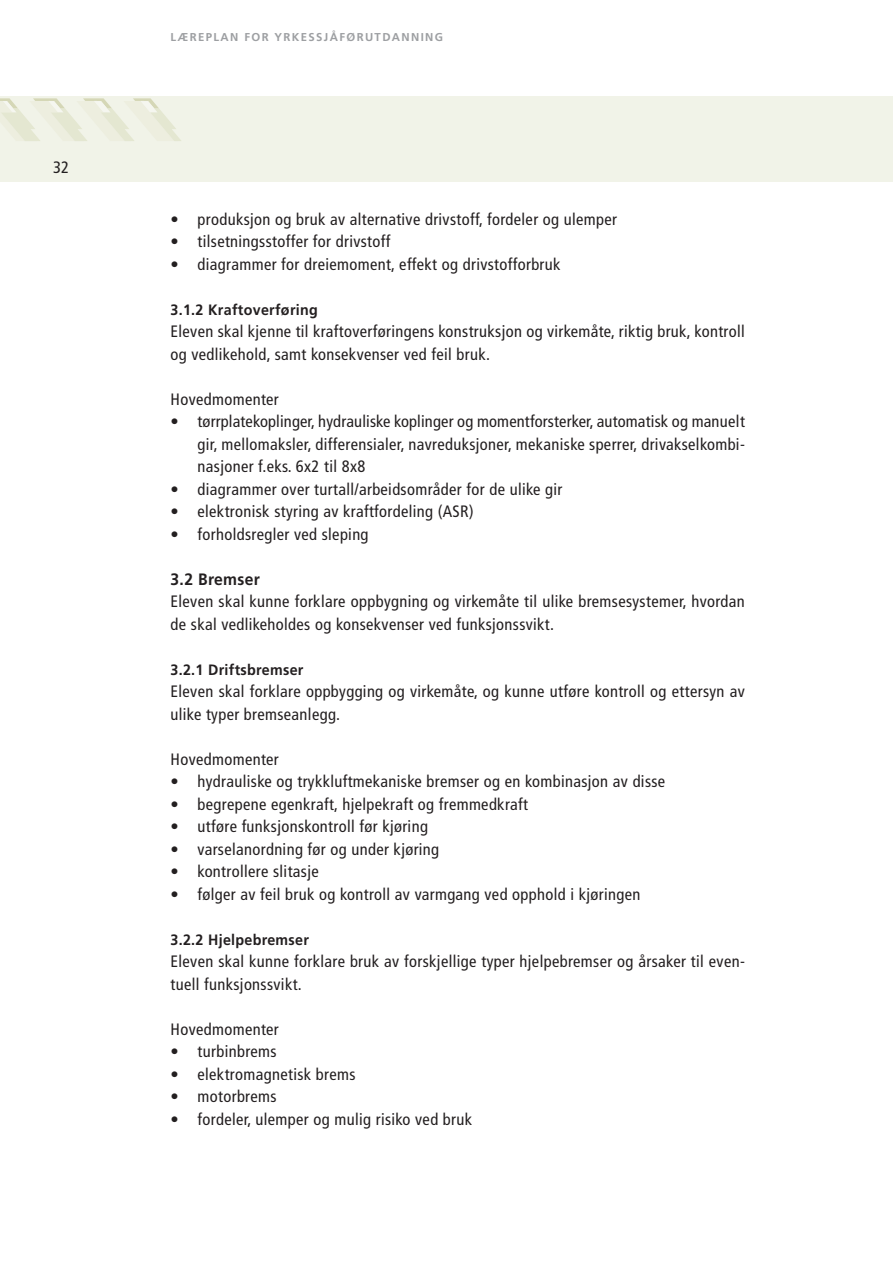
<style>
.page{position:relative;width:893px;height:1263px;background:#fff}
.page>*{position:absolute;margin:0;border:0;box-sizing:border-box;transform-origin:0 0}
.t1{font:condensed 16.5px/22.5px "Frutiger";letter-spacing:.02em;color:#231f20}
.t2{font:700 16.5px "Frutiger";letter-spacing:.02em;color:#231f20;scale:.95 1}
.t3{font:700 15px "Frutiger";letter-spacing:.02em;color:#231f20;scale:.95 1}
.t4{font:700 11.4px "Frutiger";letter-spacing:.12em;color:#9d9fa2}
</style>
<div class="page">
<div style="left:0;top:96px;width:892px;height:85px;background:#f1f3e8"></div>
<svg style="left:0;top:98px;width:181px;height:43px"></svg>
<p class="t1" style="left:53px;top:158px;width:17px">32</p>
<p class="t4" style="left:170px;top:33px;width:274px">LÆREPLAN FOR YRKESSJÅFØRUTDANNING</p>
<p class="t1" style="left:197px;top:209px;width:421px">produksjon og bruk av alternative drivstoff, fordeler og ulemper tilsetningsstoffer for drivstoff<br>diagrammer for dreiemoment, effekt og drivstofforbruk</p>
<p class="t3" style="left:170px;top:304px;width:156px">3.1.2 Kraftoverføring</p>
<p class="t1" style="left:170px;top:322px;width:576px">Eleven skal kjenne til kraftoverføringens konstruksjon og virkemåte, riktig bruk, kontroll og vedlikehold, samt konsekvenser ved feil bruk.</p>
<p class="t1" style="left:197px;top:389px;width:549px;text-indent:-27px">Hovedmomenter<br>tørrplatekoplinger, hydrauliske koplinger og momentforsterker, automatisk og manuelt gir, mellomaksler, differensialer, navreduksjoner, mekaniske sperrer, drivakselkombi&shy;nasjoner f.eks. 6x2 til 8x8<br>diagrammer over turtall/arbeidsområder for de ulike gir<br>elektronisk styring av kraftfordeling (ASR)<br>forholdsregler ved sleping</p>
<p class="t2" style="left:170px;top:572px;width:96px">3.2 Bremser</p>
<p class="t1" style="left:170px;top:592px;width:576px">Eleven skal kunne forklare oppbygning og virkemåte til ulike bremsesystemer, hvordan de skal vedlikeholdes og konsekvenser ved funksjonssvikt.</p>
<p class="t3" style="left:170px;top:664px;width:141px">3.2.1 Driftsbremser</p>
<p class="t1" style="left:170px;top:682px;width:576px">Eleven skal forklare oppbygging og virkemåte, og kunne utføre kontroll og ettersyn av ulike typer bremseanlegg.</p>
<p class="t1" style="left:197px;top:749px;width:469px;text-indent:-27px">Hovedmomenter<br>hydrauliske og trykkluftmekaniske bremser og en kombinasjon av disse begrepene egenkraft, hjelpekraft og fremmedkraft<br>utføre funksjonskontroll før kjøring<br>varselanordning før og under kjøring<br>kontrollere slitasje<br>følger av feil bruk og kontroll av varmgang ved opphold i kjøringen</p>
<p class="t3" style="left:170px;top:934px;width:147px">3.2.2 Hjelpebremser</p>
<p class="t1" style="left:170px;top:952px;width:576px">Eleven skal kunne forklare bruk av forskjellige typer hjelpebremser og årsaker til even&shy;tuell funksjonssvikt.</p>
<p class="t1" style="left:197px;top:1019px;width:276px;text-indent:-27px">Hovedmomenter<br>turbinbrems<br>elektromagnetisk brems<br>motorbrems<br>fordeler, ulemper og mulig risiko ved bruk</p>
<p class="t1" style="left:170px;top:209px;width:10px;text-align:justify">• • •</p>
<p class="t1" style="left:170px;top:412px;width:10px">•</p>
<p class="t1" style="left:170px;top:479px;width:10px;text-align:justify">• • •</p>
<p class="t1" style="left:170px;top:772px;width:10px;text-align:justify">• • • • • •</p>
<p class="t1" style="left:170px;top:1042px;width:10px;text-align:justify">• • • •</p>
</div>
